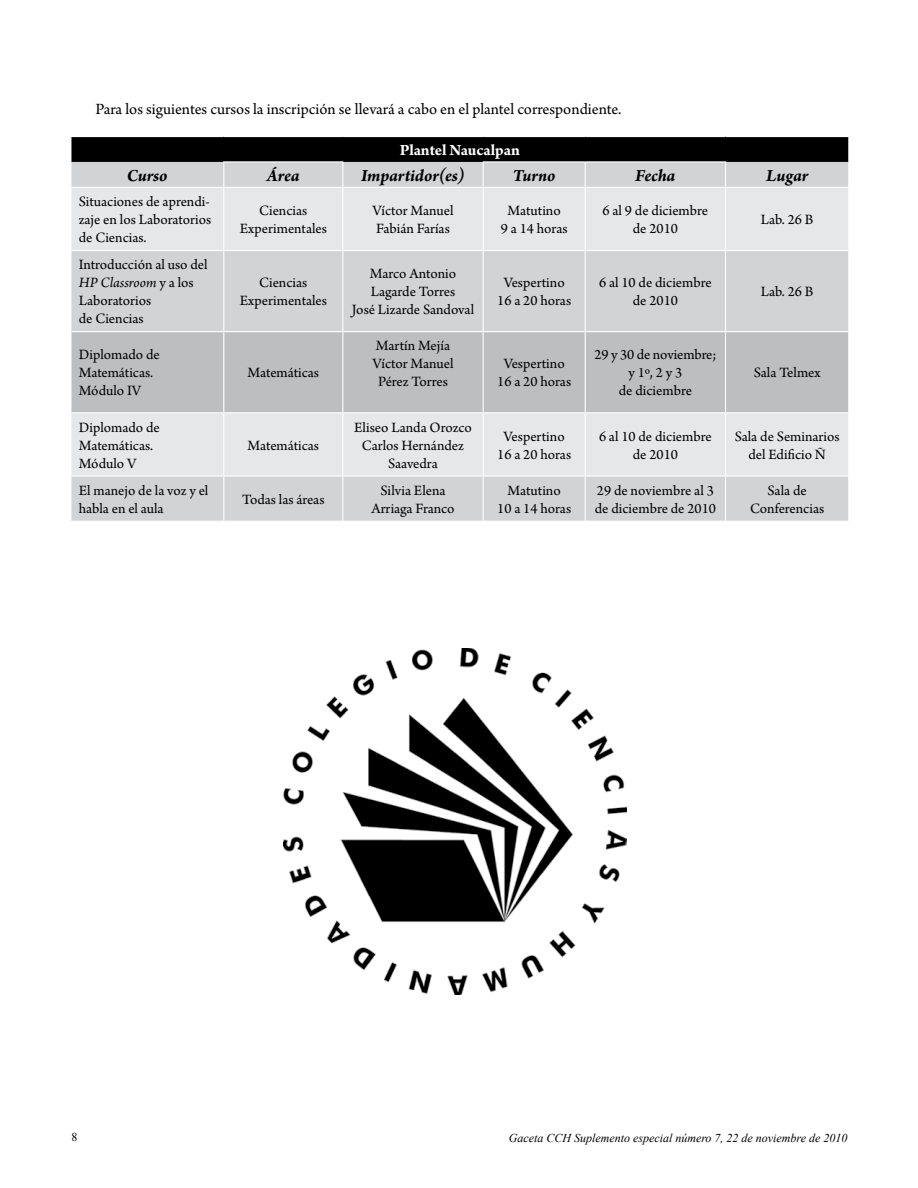
<style>
.page{position:relative;width:918px;height:1188px;background:#fff}
.page>*{position:absolute;margin:0;border:0;box-sizing:border-box;transform-origin:0 0}
.t1{font:italic 700 18px "Arno Pro";letter-spacing:-.01em;color:#000}
.t2{font:16.5px "Arno Pro";letter-spacing:-.005em;color:#000}
.t3{font:700 16.5px "Arno Pro";letter-spacing:-.005em;color:#fff}
.t4{font:15px/18px "Arno Pro";color:#000;text-align:center}
.t5{font:italic 12px "Times New Roman";color:#000}
.t6{font:12px "Times New Roman";color:#000}
.s1{font-style:italic}
</style>
<div class="page">
<img style="left:284px;top:649px;width:342px;height:345px">
<div style="left:71px;top:137px;width:778px;height:25px;background:#000"></div>
<div style="left:71px;top:162px;width:777px;height:359px;background:#d1d3d4"></div>
<svg style="left:71px;top:188px;width:777px;height:287px;background:#dddfe0"></svg>
<div style="left:71px;top:332px;width:777px;height:80px;background:#bcbec0"></div>
<hr style="left:223px;top:161px;width:120px;height:1px;background:#fff">
<svg style="left:223px;top:162px;width:1px;height:25px"></svg>
<svg style="left:342px;top:162px;width:1px;height:25px"></svg>
<hr style="left:483px;top:161px;width:102px;height:1px;background:#fff">
<svg style="left:483px;top:162px;width:1px;height:25px"></svg>
<svg style="left:848px;top:137px;width:1px;height:50px"></svg>
<hr style="left:223px;top:188px;width:1px;height:62px;background:#fff">
<hr style="left:342px;top:188px;width:1px;height:62px;background:#fff">
<hr style="left:483px;top:187px;width:102px;height:1px;background:#fff">
<hr style="left:483px;top:188px;width:1px;height:62px;background:#fff">
<hr style="left:71px;top:250px;width:153px;height:1px;background:#fff">
<hr style="left:224px;top:250px;width:119px;height:1px;background:#fff">
<hr style="left:223px;top:251px;width:1px;height:80px;background:#fff">
<hr style="left:343px;top:250px;width:140px;height:1px;background:#fff">
<hr style="left:342px;top:251px;width:1px;height:80px;background:#fff">
<hr style="left:483px;top:250px;width:102px;height:1px;background:#fff">
<hr style="left:483px;top:251px;width:1px;height:80px;background:#fff">
<hr style="left:71px;top:331px;width:153px;height:1px;background:#fff">
<hr style="left:224px;top:331px;width:119px;height:1px;background:#fff">
<hr style="left:223px;top:332px;width:1px;height:80px;background:#fff">
<hr style="left:343px;top:331px;width:140px;height:1px;background:#fff">
<hr style="left:342px;top:332px;width:1px;height:80px;background:#fff">
<hr style="left:483px;top:331px;width:102px;height:1px;background:#fff">
<hr style="left:483px;top:332px;width:1px;height:80px;background:#fff">
<hr style="left:71px;top:412px;width:153px;height:1px;background:#fff">
<hr style="left:224px;top:412px;width:119px;height:1px;background:#fff">
<hr style="left:223px;top:413px;width:1px;height:62px;background:#fff">
<hr style="left:343px;top:412px;width:140px;height:1px;background:#fff">
<hr style="left:342px;top:413px;width:1px;height:62px;background:#fff">
<hr style="left:483px;top:412px;width:102px;height:1px;background:#fff">
<hr style="left:483px;top:413px;width:1px;height:62px;background:#fff">
<hr style="left:71px;top:475px;width:153px;height:2px;background:#fff">
<hr style="left:224px;top:475px;width:119px;height:2px;background:#fff">
<hr style="left:223px;top:477px;width:1px;height:44px;background:#fff">
<hr style="left:343px;top:475px;width:140px;height:2px;background:#fff">
<hr style="left:342px;top:477px;width:1px;height:44px;background:#fff">
<hr style="left:483px;top:475px;width:102px;height:2px;background:#fff">
<hr style="left:483px;top:477px;width:1px;height:44px;background:#fff">
<hr style="left:585px;top:161px;width:141px;height:1px;background:#fff">
<svg style="left:585px;top:162px;width:1px;height:25px"></svg>
<svg style="left:725px;top:162px;width:1px;height:25px"></svg>
<hr style="left:585px;top:187px;width:141px;height:1px;background:#fff">
<hr style="left:585px;top:188px;width:1px;height:62px;background:#fff">
<hr style="left:725px;top:188px;width:1px;height:62px;background:#fff">
<hr style="left:585px;top:250px;width:141px;height:1px;background:#fff">
<hr style="left:585px;top:251px;width:1px;height:80px;background:#fff">
<hr style="left:725px;top:251px;width:1px;height:80px;background:#fff">
<hr style="left:585px;top:331px;width:141px;height:1px;background:#fff">
<hr style="left:585px;top:332px;width:1px;height:80px;background:#fff">
<hr style="left:725px;top:332px;width:1px;height:80px;background:#fff">
<hr style="left:585px;top:412px;width:141px;height:1px;background:#fff">
<hr style="left:585px;top:413px;width:1px;height:62px;background:#fff">
<hr style="left:725px;top:413px;width:1px;height:62px;background:#fff">
<hr style="left:585px;top:475px;width:141px;height:2px;background:#fff">
<hr style="left:585px;top:477px;width:1px;height:44px;background:#fff">
<hr style="left:725px;top:477px;width:1px;height:44px;background:#fff">
<hr style="left:71px;top:187px;width:153px;height:1px;background:#fff">
<hr style="left:224px;top:187px;width:119px;height:1px;background:#fff">
<hr style="left:343px;top:187px;width:140px;height:1px;background:#fff">
<hr style="left:726px;top:187px;width:122px;height:1px;background:#fff">
<hr style="left:726px;top:250px;width:122px;height:1px;background:#fff">
<hr style="left:726px;top:331px;width:122px;height:1px;background:#fff">
<hr style="left:726px;top:412px;width:122px;height:1px;background:#fff">
<hr style="left:726px;top:475px;width:122px;height:2px;background:#fff">
<p class="t2" style="left:95px;top:100px;width:528px">Para los siguientes cursos la inscripción se llevará a cabo en el plantel correspondiente.</p>
<p class="t3" style="left:400px;top:140px;width:122px">Plantel Naucalpan</p>
<p class="t1" style="left:127px;top:165px;width:42px">Curso</p>
<p class="t1" style="left:267px;top:165px;width:34px">Área</p>
<p class="t1" style="left:361px;top:165px;width:105px">Impartidor(es)</p>
<p class="t1" style="left:513px;top:165px;width:44px">Turno</p>
<p class="t1" style="left:635px;top:165px;width:42px">Fecha</p>
<p class="t1" style="left:766px;top:165px;width:43px">Lugar</p>
<p class="t4" style="left:79px;top:193px;width:134px;text-align:justify">Situaciones de aprendi&shy;zaje en los Laboratorios de Ciencias.</p>
<p class="t4" style="left:240px;top:202px;width:89px">Ciencias<br>Experimentales</p>
<p class="t4" style="left:372px;top:202px;width:83px;text-align:left">Víctor Manuel<br>Fabián Farías</p>
<p class="t4" style="left:501px;top:202px;width:68px">Matutino<br>9 a 14 horas</p>
<p class="t4" style="left:603px;top:202px;width:107px">6 al 9 de diciembre de 2010</p>
<p class="t4" style="left:761px;top:211px;width:54px">Lab. 26 B</p>
<p class="t4" style="left:79px;top:256px;width:130px;text-align:left">Introducción al uso del<br><span class="s1">HP Classroom</span> y a los<br>Laboratorios<br>de Ciencias</p>
<p class="t4" style="left:240px;top:274px;width:89px">Ciencias<br>Experimentales</p>
<p class="t4" style="left:352px;top:265px;width:124px">Marco Antonio<br>Lagarde Torres<br>José Lizarde Sandoval</p>
<p class="t4" style="left:497px;top:274px;width:76px">Vespertino<br>16 a 20 horas</p>
<p class="t4" style="left:599px;top:274px;width:114px">6 al 10 de diciembre de 2010</p>
<p class="t4" style="left:761px;top:283px;width:54px">Lab. 26 B</p>
<p class="t4" style="left:79px;top:347px;width:82px;text-align:left">Diplomado de<br>Matemáticas.<br>Módulo IV</p>
<p class="t4" style="left:79px;top:419px;width:82px;text-align:left">Diplomado de<br>Matemáticas.<br>Módulo V</p>
<p class="t4" style="left:248px;top:365px;width:73px">Matemáticas</p>
<p class="t4" style="left:248px;top:437px;width:73px">Matemáticas</p>
<p class="t4" style="left:373px;top:338px;width:83px">Martín Mejía<br>Víctor Manuel<br>Pérez Torres</p>
<p class="t4" style="left:497px;top:356px;width:76px">Vespertino<br>16 a 20 horas</p>
<p class="t4" style="left:594px;top:347px;width:124px">29 y 30 de noviembre; y1º,2y3<br>de diciembre</p>
<p class="t4" style="left:754px;top:365px;width:68px">Sala Telmex</p>
<p class="t4" style="left:354px;top:419px;width:119px">Eliseo Landa Orozco<br>Carlos Hernández<br>Saavedra</p>
<p class="t4" style="left:497px;top:428px;width:76px">Vespertino<br>16 a 20 horas</p>
<p class="t4" style="left:599px;top:428px;width:114px">6 al 10 de diciembre de 2010</p>
<p class="t4" style="left:735px;top:428px;width:106px">Sala de Seminarios del Edificio Ñ</p>
<p class="t4" style="left:79px;top:482px;width:131px;text-align:left">El manejo de la voz y el habla en el aula</p>
<p class="t4" style="left:242px;top:491px;width:84px">Todas las áreas</p>
<p class="t4" style="left:371px;top:482px;width:85px">Silvia Elena<br>Arriaga Franco</p>
<p class="t4" style="left:497px;top:482px;width:76px">Matutino<br>10 a 14 horas</p>
<p class="t4" style="left:595px;top:482px;width:123px;text-align:left">29 de noviembre al 3 de diciembre de 2010</p>
<p class="t4" style="left:750px;top:482px;width:76px">Sala de<br>Conferencias</p>
<p class="t6" style="left:71px;top:1129px;width:7px">8</p>
<p class="t5" style="left:509px;top:1130px;width:340px">Gaceta CCH Suplemento especial número 7, 22 de noviembre de 2010</p>
</div>
